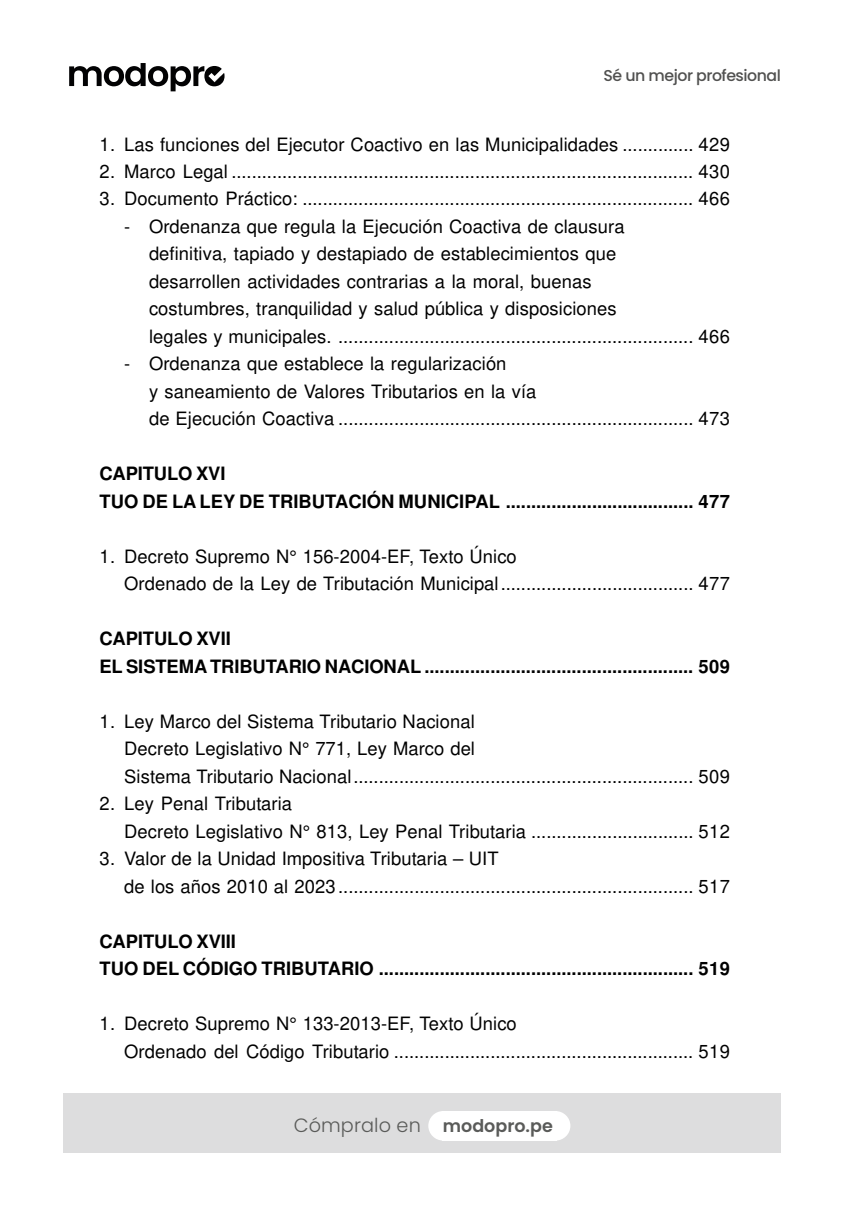
<style>
.page{position:relative;width:844px;height:1216px;background:#fff}
.page>*{position:absolute;margin:0;border:0;box-sizing:border-box;transform-origin:0 0}
.t1{font:300 19.25px "Poppins";letter-spacing:.005em;color:#5a5b59}
.t2{font:18.38px/27.5px "Helvetica";letter-spacing:.005em;color:#000}
.t3{font:700 18.38px/27.3px "Helvetica";letter-spacing:-.005em;color:#000}
.t4{font:500 15.75px "Poppins";letter-spacing:-.03em;color:#515150}
.s1{font-weight:600;font-size:17.5px}
</style>
<div class="page">
<div style="left:63px;top:1093px;width:717px;height:59px;background:#ddddde"></div>
<div style="left:428px;top:1110px;width:30px;height:30px;background:#fff;border-radius:50%"></div>
<div style="left:540px;top:1110px;width:30px;height:30px;background:#fff;border-radius:50%"></div>
<div style="left:441px;top:1111px;width:115px;height:29px;background:#fff"></div>
<svg style="left:69px;top:63px;width:155px;height:28px"></svg>
<p class="t4" style="left:603px;top:66px;width:179px">Sé un mejor profesional</p>
<p class="t2" style="left:99px;top:131px;width:632px">1. Las funciones del Ejecutor Coactivo en las Municipalidades .............. 429</p>
<p class="t2" style="left:99px;top:158px;width:632px">2. Marco Legal ........................................................................................... 430</p>
<p class="t2" style="left:99px;top:185px;width:631px">3. Documento Práctico: ............................................................................. 466</p>
<p class="t2" style="left:149px;top:212px;width:582px;text-indent:-25px">- Ordenanza que regula la Ejecución Coactiva de clausura<br>definitiva, tapiado y destapiado de establecimientos que<br>desarrollen actividades contrarias a la moral, buenas<br>costumbres, tranquilidad y salud pública y disposiciones<br>legales y municipales. ...................................................................... 466</p>
<p class="t2" style="left:149px;top:350px;width:582px;text-indent:-25px">- Ordenanza que establece la regularización<br>y saneamiento de Valores Tributarios en la vía<br>de Ejecución Coactiva ...................................................................... 473</p>
<p class="t3" style="left:99px;top:460px;width:632px">CAPITULO XVI<br>TUO DE LA LEY DE TRIBUTACIÓN MUNICIPAL ..................................... 477</p>
<p class="t2" style="left:124px;top:542px;width:607px;text-indent:-25px">1. Decreto Supremo N° 156-2004-EF, Texto Único<br>Ordenado de la Ley de Tributación Municipal...................................... 477</p>
<p class="t3" style="left:99px;top:624px;width:631px">CAPITULO XVII<br>EL SISTEMA TRIBUTARIO NACIONAL ..................................................... 509</p>
<p class="t2" style="left:124px;top:707px;width:607px;text-indent:-25px">1. Ley Marco del Sistema Tributario Nacional<br>Decreto Legislativo N° 771, Ley Marco del<br>Sistema Tributario Nacional................................................................... 509</p>
<p class="t2" style="left:124px;top:789px;width:607px;text-indent:-25px">2. Ley Penal Tributaria<br>Decreto Legislativo N° 813, Ley Penal Tributaria ................................ 512</p>
<p class="t2" style="left:124px;top:844px;width:607px;text-indent:-25px">3. Valor de la Unidad Impositiva Tributaria – UIT<br>de los años 2010 al 2023 ...................................................................... 517</p>
<p class="t3" style="left:99px;top:927px;width:631px">CAPITULO XVIII<br>TUO DEL CÓDIGO TRIBUTARIO .............................................................. 519</p>
<p class="t2" style="left:124px;top:1009px;width:607px;text-indent:-25px">1. Decreto Supremo N° 133-2013-EF, Texto Único<br>Ordenado del Código Tributario ........................................................... 519</p>
<p class="t1" style="left:294px;top:1113px;width:260px">Cómpralo en <span class="s1">modopro.pe</span></p>
</div>
